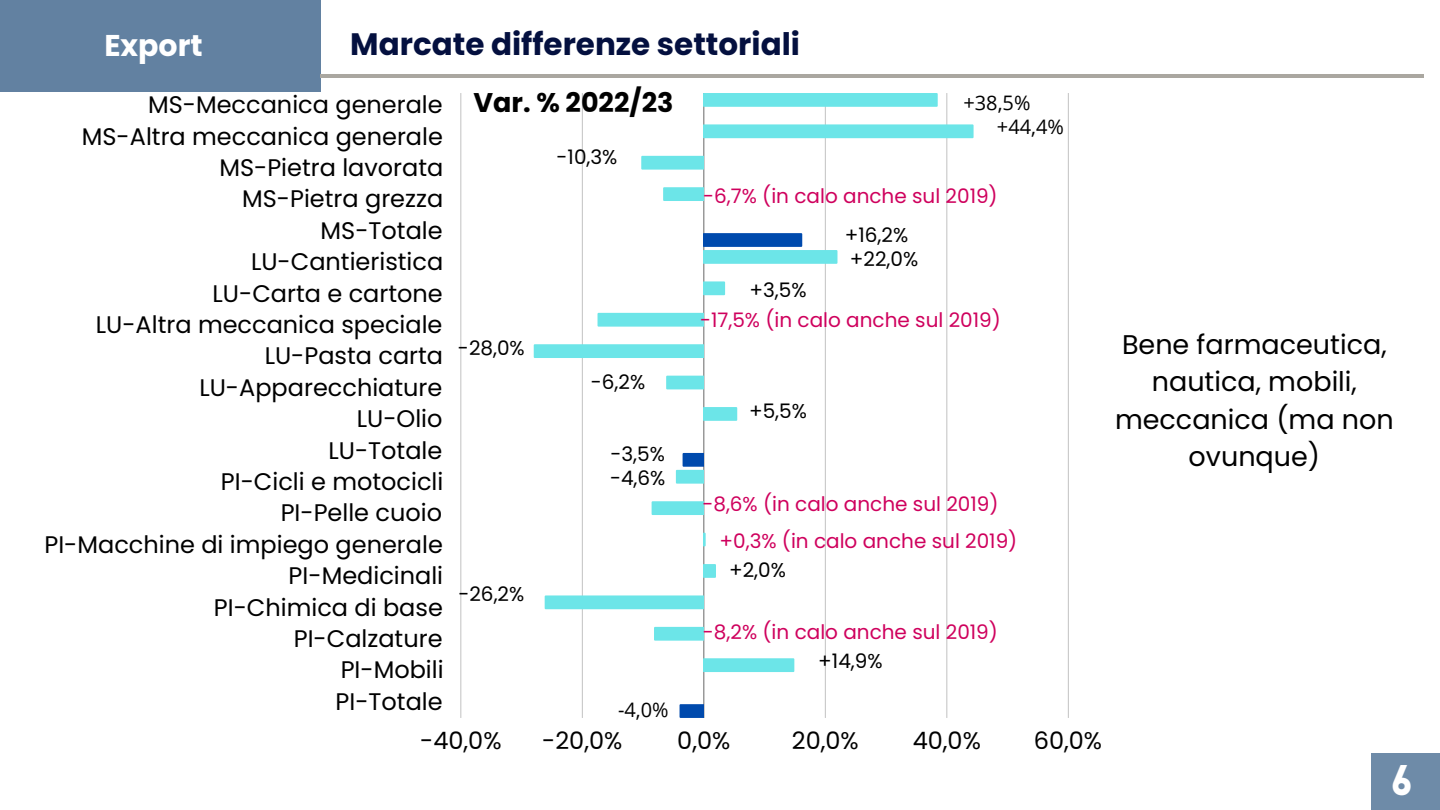
<style>
.page{position:relative;width:1440px;height:810px;background:#fff}
.page>*{position:absolute;margin:0;border:0;box-sizing:border-box;transform-origin:0 0}
.t1{font:900 42px "Lovelo";color:#fff}
.t2{font:700 40px "Poppins";color:#fff}
.t3{font:700 31px "Poppins";color:#04103f}
.t4{font:700 30px "Poppins";color:#fff}
.t5{font:27px/37.5px "Poppins";color:#000;text-align:center}
.t6{font:700 27px "Poppins";color:#000}
.t7{font:24px/31.4px "Poppins";color:#000;text-align:right}
.t8{font:20px "Poppins";color:#cf005d}
.t9{font:20px "Poppins";color:#000}
.t10{font:20px "Open Sans";color:#000}
</style>
<div class="page">
<div style="left:1371px;top:753px;width:69px;height:57px;background:#6e8ba8"></div>
<div style="left:0;top:0;width:320px;height:91px;background:#6281a1"></div>
<hr style="left:320px;top:74px;width:1104px;height:4px;background:#aaa7a0">
<hr style="left:460px;top:93px;width:1px;height:625px;background:#000">
<hr style="left:582px;top:93px;width:1px;height:625px;background:#000">
<hr style="left:703px;top:93px;width:1px;height:625px;background:#000">
<hr style="left:825px;top:93px;width:1px;height:625px;background:#000">
<hr style="left:946px;top:93px;width:1px;height:625px;background:#000">
<hr style="left:1068px;top:93px;width:1px;height:625px;background:#000">
<svg style="left:704px;top:93px;width:234px;height:14px;background:#6ee5e8"></svg>
<svg style="left:704px;top:124px;width:270px;height:14px;background:#70e5e8"></svg>
<svg style="left:641px;top:156px;width:63px;height:14px"></svg>
<svg style="left:663px;top:187px;width:41px;height:14px"></svg>
<svg style="left:704px;top:233px;width:133px;height:31px"></svg>
<svg style="left:704px;top:281px;width:21px;height:14px"></svg>
<svg style="left:598px;top:313px;width:106px;height:14px"></svg>
<svg style="left:534px;top:344px;width:170px;height:14px;background:#6ee5e8"></svg>
<svg style="left:666px;top:376px;width:38px;height:13px"></svg>
<svg style="left:704px;top:407px;width:33px;height:14px"></svg>
<svg style="left:676px;top:453px;width:28px;height:31px"></svg>
<svg style="left:652px;top:501px;width:52px;height:14px"></svg>
<svg style="left:704px;top:533px;width:2px;height:13px"></svg>
<svg style="left:704px;top:564px;width:12px;height:14px"></svg>
<svg style="left:545px;top:595px;width:159px;height:14px;background:#70e5e8"></svg>
<svg style="left:654px;top:627px;width:50px;height:14px"></svg>
<svg style="left:704px;top:658px;width:90px;height:14px"></svg>
<svg style="left:680px;top:704px;width:24px;height:14px"></svg>
<p class="t4" style="left:104px;top:24px;width:100px">Export</p>
<h1 class="t2" style="left:17px;top:28px;width:177px">Capitolo</h1>
<h2 class="t3" style="left:350px;top:22px;width:451px">Marcate differenze settoriali</h2>
<p class="t7" style="left:44px;top:89px;width:401px">MS-Meccanica generale<br>MS-Altra meccanica generale<br>MS-Pietra lavorata<br>MS-Pietra grezza<br>MS-Totale<br>LU-Cantieristica<br>LU-Carta e cartone<br>LU-Altra meccanica speciale<br>LU-Pasta carta<br>LU-Apparecchiature<br>LU-Olio<br>LU-Totale<br>PI-Cicli e motocicli<br>PI-Pelle cuoio<br>PI-Macchine di impiego generale<br>PI-Medicinali<br>PI-Chimica di base<br>PI-Calzature<br>PI-Mobili<br>PI-Totale</p>
<h4 class="t6" style="left:473px;top:84px;width:201px">Var. % 2022/23</h4>
<p class="t9" style="left:557px;top:143px;width:62px">-10,3%</p>
<p class="t9" style="left:458px;top:334px;width:68px">-28,0%</p>
<p class="t9" style="left:458px;top:580px;width:67px">-26,2%</p>
<p class="t9" style="left:591px;top:368px;width:56px">-6,2%</p>
<p class="t9" style="left:610px;top:440px;width:56px">-3,5%</p>
<p class="t9" style="left:610px;top:464px;width:57px">-4,6%</p>
<p class="t10" style="left:618px;top:696px;width:52px">-4,0%</p>
<h3 class="t10" style="left:963px;top:89px;width:69px">+38,5%</h3>
<p class="t10" style="left:997px;top:113px;width:69px">+44,4%</p>
<p class="t8" style="left:703px;top:182px;width:296px">-6,7% (in calo anche sul 2019)</p>
<p class="t9" style="left:845px;top:221px;width:65px">+16,2%</p>
<p class="t9" style="left:850px;top:245px;width:70px">+22,0%</p>
<p class="t9" style="left:750px;top:276px;width:59px">+3,5%</p>
<p class="t8" style="left:700px;top:306px;width:302px">-17,5% (in calo anche sul 2019)</p>
<p class="t9" style="left:749px;top:397px;width:59px">+5,5%</p>
<p class="t8" style="left:702px;top:490px;width:298px">-8,6% (in calo anche sul 2019)</p>
<p class="t8" style="left:720px;top:527px;width:299px">+0,3% (in calo anche sul 2019)</p>
<p class="t9" style="left:729px;top:556px;width:58px">+2,0%</p>
<p class="t8" style="left:703px;top:618px;width:297px">-8,2% (in calo anche sul 2019)</p>
<p class="t9" style="left:818px;top:647px;width:66px">+14,9%</p>
<p class="t7" style="left:420px;top:725px;width:83px">-40,0%</p>
<p class="t7" style="left:542px;top:725px;width:82px">-20,0%</p>
<p class="t7" style="left:677px;top:725px;width:55px">0,0%</p>
<p class="t7" style="left:792px;top:725px;width:68px">20,0%</p>
<p class="t7" style="left:913px;top:725px;width:70px">40,0%</p>
<p class="t7" style="left:1034px;top:725px;width:70px">60,0%</p>
<p class="t5" style="left:1115px;top:326px;width:280px">Bene farmaceutica, nautica, mobili, meccanica (ma non ovunque)</p>
<h2 class="t1" style="left:1391px;top:764px;width:23px">6</h2>
</div>
